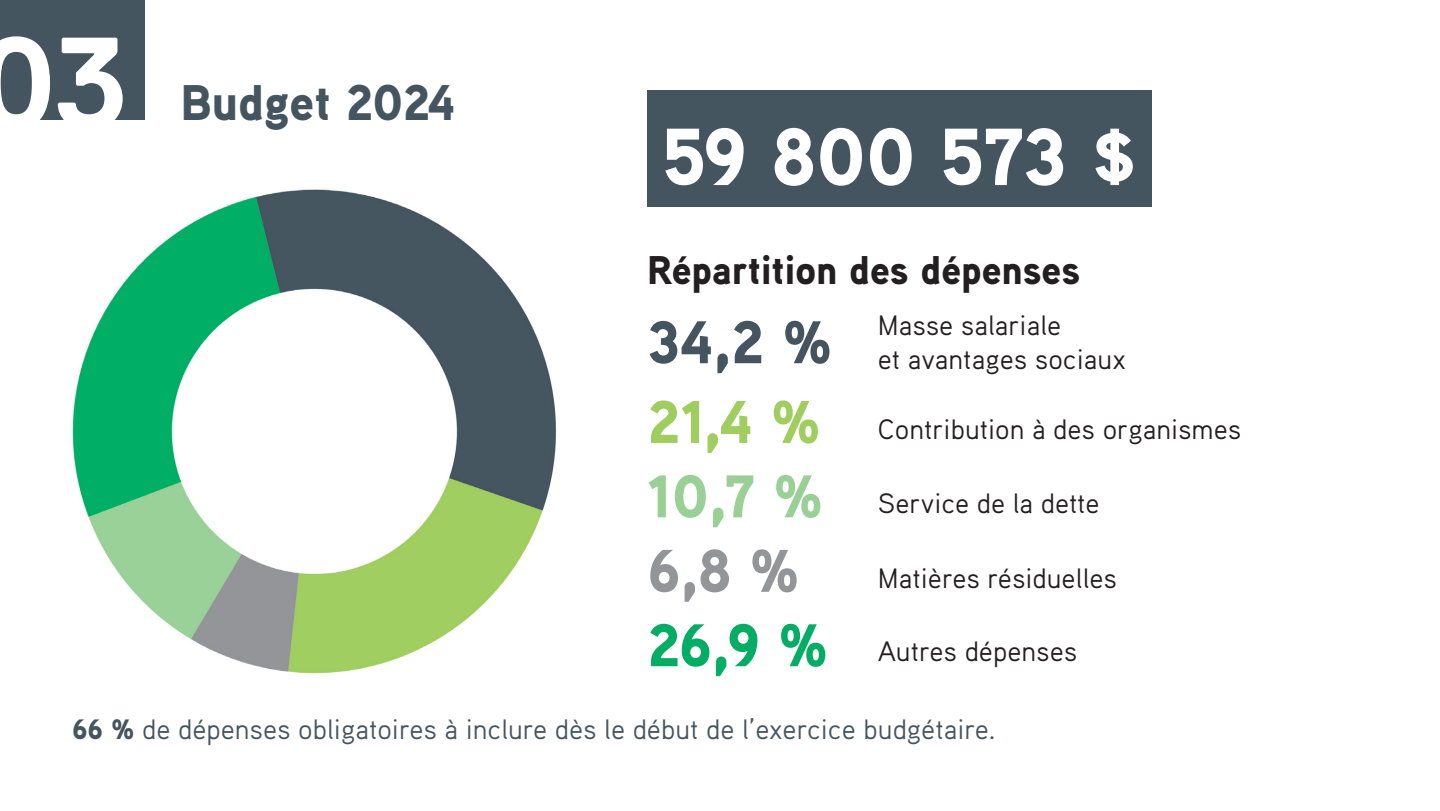
<style>
.page{position:relative;width:1440px;height:811px;background:#fff}
.page>*{position:absolute;margin:0;border:0;box-sizing:border-box;transform-origin:0 0}
.t1{font:700 129.8px "Replica";color:#fff}
.TITRE{font:900 80.8px "Aaux Pro";letter-spacing:-.01em;color:#fff}
.t2{font:900 60px "Aaux Pro";color:#45555f}
.t3{font:900 60px "Aaux Pro";color:#9fce5f}
.t4{font:900 60px "Aaux Pro";color:#9ad096}
.t5{font:900 60px "Aaux Pro";color:#03ad64}
.t6{font:900 60px "Aaux Pro";color:#939598}
.t7{font:900 50px "Aaux Pro";color:#45555f}
.t8{font:900 40px "Aaux Pro";color:#231f20}
.TEXTE{font:28px "Aaux Pro";color:#231f20}
.t9{font:28px "Aaux Pro";color:#45555f}
.s1{font-weight:900}
</style>
<div class="page">
<div style="left:0;top:0;width:144px;height:119px;background:#45555f"></div>
<img style="left:72px;top:189px;width:485px;height:485px">
<div style="left:647px;top:90px;width:504px;height:117px;background:#45555f"></div>
<p class="t1" style="left:-23px;top:12px;width:152px">03</p>
<p class="t7" style="left:180px;top:71px;width:277px">Budget 2024</p>
<p class="TITRE" style="left:662px;top:105px;width:477px">59 800 573 $</p>
<p class="t8" style="left:647px;top:244px;width:434px">Répartition des dépenses</p>
<p class="t2" style="left:647px;top:303px;width:187px">34,2 %</p>
<p class="t3" style="left:647px;top:383px;width:175px">21,4 %</p>
<p class="t4" style="left:647px;top:457px;width:178px">10,7 %</p>
<p class="t6" style="left:647px;top:532px;width:154px">6,8 %</p>
<p class="t5" style="left:647px;top:606px;width:183px">26,9 %</p>
<p class="TEXTE" style="left:878px;top:307px;width:185px">Masse salariale</p>
<p class="TEXTE" style="left:878px;top:341px;width:250px">et avantages sociaux</p>
<p class="TEXTE" style="left:878px;top:411px;width:365px">Contribution à des organismes</p>
<p class="TEXTE" style="left:878px;top:485px;width:223px">Service de la dette</p>
<p class="TEXTE" style="left:878px;top:560px;width:241px">Matières résiduelles</p>
<p class="TEXTE" style="left:878px;top:633px;width:201px">Autres dépenses</p>
<p class="t9" style="left:72px;top:711px;width:925px"><span class="s1">66 %</span> de dépenses obligatoires à inclure dès le début de l’exercice budgétaire.</p>
</div>
